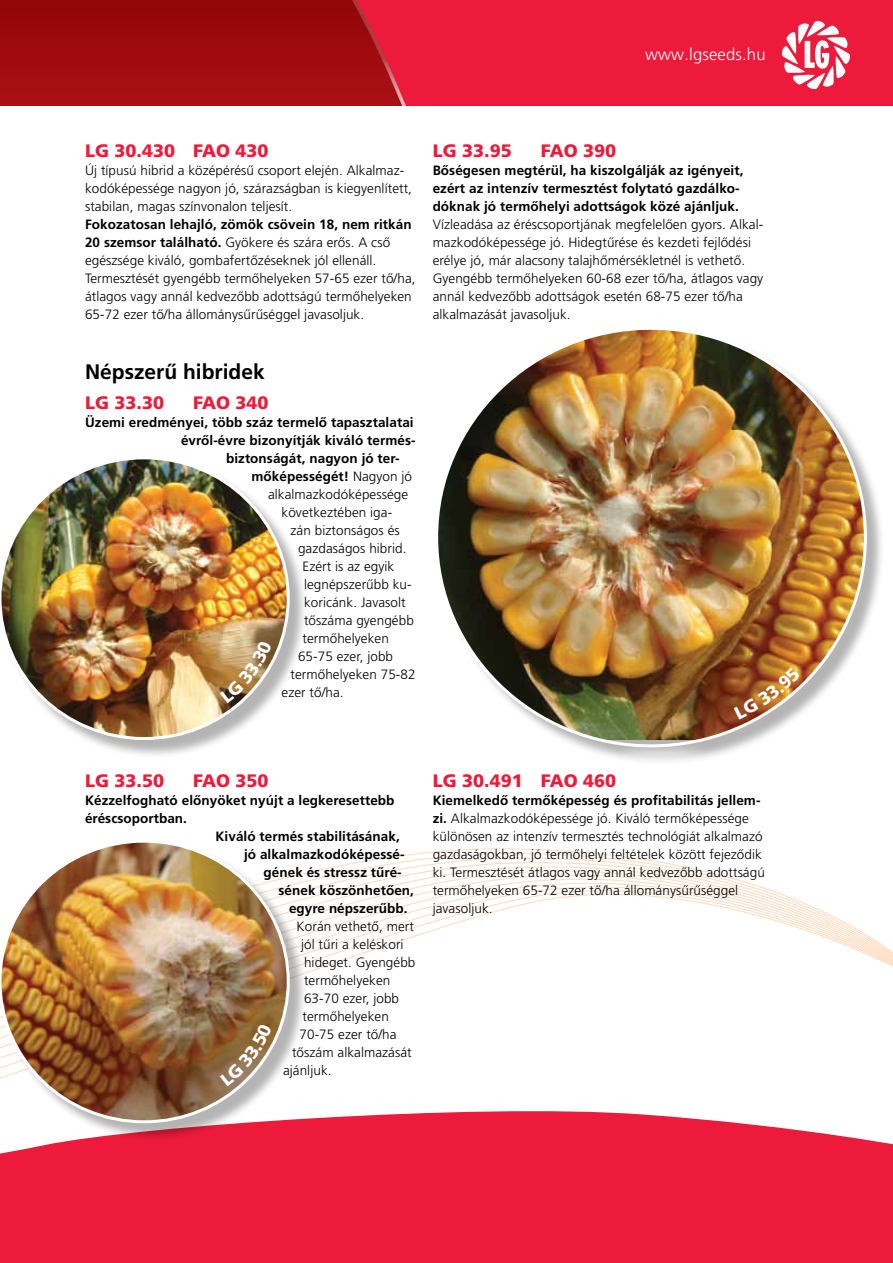
<style>
.page{position:relative;width:893px;height:1263px;background:#9f0b10}
.page>*{position:absolute;margin:0;border:0;box-sizing:border-box;transform-origin:0 0}
.t1{font:700 21px "Frutiger LT Pro";color:#000}
.t2{font:900 18px "Frutiger LT Pro";color:#ed1a3b}
.t3{font:300 16.65px "Frutiger LT Pro";letter-spacing:.01em;color:#fff}
.t4{font:300 13.5px/18px "Frutiger LT Pro";letter-spacing:.005em;color:#000}
.t5{font:700 13.5px/18px "Frutiger LT Pro";letter-spacing:.005em;color:#000}
.s1{font-weight:700}
.s2{font-weight:300}
</style>
<div class="page">
<svg style="left:339px;top:0;width:554px;height:106px;background:#e61937"></svg>
<div style="left:0;top:106px;width:893px;height:1157px;background:#fff"></div>
<svg style="left:308px;top:866px;width:585px;height:107px"></svg>
<div style="left:0;top:1111px;width:893px;height:152px;background:#ed1a3b"></div>
<svg style="left:781px;top:20px;width:70px;height:70px;background:#f47689"></svg>
<div style="left:1px;top:459px;width:307px;height:299px;background:#000;opacity:.3"></div>
<img style="left:1px;top:459px;width:289px;height:281px">
<div style="left:1px;top:842px;width:307px;height:299px;background:#000;opacity:.3"></div>
<img style="left:0;top:842px;width:290px;height:281px">
<div style="left:438px;top:329px;width:447px;height:437px;background:#000;opacity:.3"></div>
<img style="left:438px;top:329px;width:427px;height:411px">
<svg style="left:220px;top:640px;width:52px;height:63px;background:#af946c"></svg>
<svg style="left:220px;top:1024px;width:52px;height:62px;background:#9a7c5b"></svg>
<svg style="left:734px;top:667px;width:67px;height:52px;background:#b07849"></svg>
<p class="t3" style="left:645px;top:45px;width:122px">www.lgseeds.hu</p>
<h2 class="t2" style="left:85px;top:140px;width:185px">LG 30.430 FAO 430</h2>
<p class="t4" style="left:85px;top:161px;width:328px">Új típusú hibrid a középérésű csoport elején. Alkalmaz&shy;kodóképessége nagyon jó, szárazságban is kiegyenlített, stabilan, magas színvonalon teljesít.</p>
<p class="t4" style="left:85px;top:215px;width:332px"><span class="s1">Fokozatosan lehajló, zömök csövein 18, nem ritkán 20 szemsor található.</span> Gyökere és szára erős. A cső egészsége kiváló, gombafertőzéseknek jól ellenáll.<br>Termesztését gyengébb termőhelyeken 57-65 ezer tő/ha, átlagos vagy annál kedvezőbb adottságú termőhelyeken 65-72 ezer tő/ha állománysűrűséggel javasoljuk.</p>
<h1 class="t1" style="left:85px;top:359px;width:181px">Népszerű hibridek</h1>
<h2 class="t2" style="left:85px;top:392px;width:81px">LG 33.30</h2>
<h2 class="t2" style="left:193px;top:392px;width:77px">FAO 340</h2>
<p class="t5" style="left:85px;top:413px;width:330px">Üzemi eredményei, több száz termelő tapasztalatai</p>
<p class="t5" style="left:181px;top:431px;width:236px">évről-évre bizonyítják kiváló termés-</p>
<p class="t5" style="left:226px;top:449px;width:175px">biztonságát, nagyon jó ter-</p>
<p class="t5" style="left:252px;top:467px;width:162px">mőképességét! <span class="s2">Nagyon jó</span></p>
<p class="t4" style="left:268px;top:485px;width:142px">alkalmazkodóképessége</p>
<p class="t4" style="left:282px;top:503px;width:112px">következtében iga-</p>
<p class="t4" style="left:291px;top:521px;width:111px">zán biztonságos és</p>
<p class="t4" style="left:298px;top:539px;width:110px">gazdaságos hibrid.</p>
<p class="t4" style="left:303px;top:557px;width:93px">Ezért is az egyik</p>
<p class="t4" style="left:304px;top:575px;width:109px">legnépszerűbb ku-</p>
<p class="t4" style="left:304px;top:593px;width:103px">koricánk. Javasolt</p>
<p class="t4" style="left:304px;top:611px;width:111px">tőszáma gyengébb</p>
<p class="t4" style="left:303px;top:629px;width:88px">termőhelyeken</p>
<p class="t4" style="left:298px;top:647px;width:97px">65-75 ezer, jobb</p>
<p class="t4" style="left:291px;top:665px;width:126px">termőhelyeken 75-82</p>
<p class="t4" style="left:282px;top:683px;width:64px">ezer tő/ha.</p>
<h2 class="t2" style="left:433px;top:140px;width:81px">LG 33.95</h2>
<h2 class="t2" style="left:541px;top:140px;width:77px">FAO 390</h2>
<p class="t5" style="left:433px;top:161px;width:312px">Bőségesen megtérül, ha kiszolgálják az igényeit, ezért az intenzív termesztést folytató gazdálko&shy;dóknak jó termőhelyi adottságok közé ajánljuk.</p>
<p class="t4" style="left:433px;top:215px;width:332px">Vízleadása az éréscsoportjának megfelelően gyors. Alkal&shy;mazkodóképessége jó. Hidegtűrése és kezdeti fejlődési erélye jó, már alacsony talajhőmérsékletnél is vethető.<br>Gyengébb termőhelyeken 60-68 ezer tő/ha, átlagos vagy annál kedvezőbb adottságok esetén 68-75 ezer tő/ha alkalmazását javasoljuk.</p>
<h2 class="t2" style="left:85px;top:770px;width:81px">LG 33.50</h2>
<h2 class="t2" style="left:193px;top:770px;width:77px">FAO 350</h2>
<p class="t5" style="left:85px;top:791px;width:311px">Kézzelfogható előnyöket nyújt a legkeresettebb</p>
<p class="t5" style="left:85px;top:809px;width:103px">éréscsoportban.</p>
<p class="t5" style="left:216px;top:827px;width:186px">Kiváló termés stabilitásának,</p>
<p class="t5" style="left:244px;top:845px;width:162px">jó alkalmazkodóképessé-</p>
<p class="t5" style="left:264px;top:863px;width:140px">gének és stressz tűré-</p>
<p class="t5" style="left:279px;top:881px;width:137px">sének köszönhetően,</p>
<p class="t5" style="left:289px;top:899px;width:120px">egyre népszerűbb.</p>
<p class="t4" style="left:297px;top:917px;width:119px">Korán vethető, mert</p>
<p class="t4" style="left:301px;top:935px;width:104px">jól tűri a keléskori</p>
<p class="t4" style="left:304px;top:953px;width:113px">hideget. Gyengébb</p>
<p class="t4" style="left:304px;top:971px;width:88px">termőhelyeken</p>
<p class="t4" style="left:304px;top:989px;width:97px">63-70 ezer, jobb</p>
<p class="t4" style="left:303px;top:1007px;width:88px">termőhelyeken</p>
<p class="t4" style="left:300px;top:1025px;width:99px">70-75 ezer tő/ha</p>
<p class="t4" style="left:292px;top:1043px;width:121px">tőszám alkalmazását</p>
<p class="t4" style="left:283px;top:1061px;width:50px">ajánljuk.</p>
<h2 class="t2" style="left:433px;top:770px;width:185px">LG 30.491 FAO 460</h2>
<p class="t4" style="left:433px;top:791px;width:334px"><span class="s1">Kiemelkedő termőképesség és profitabilitás jellem&shy;zi.</span> Alkalmazkodóképessége jó. Kiváló termőképessége különösen az intenzív termesztés technológiát alkalmazó gazdaságokban, jó termőhelyi feltételek között fejeződik ki. Termesztését átlagos vagy annál kedvezőbb adottságú termőhelyeken 65-72 ezer tő/ha állománysűrűséggel javasoljuk.</p>
</div>
